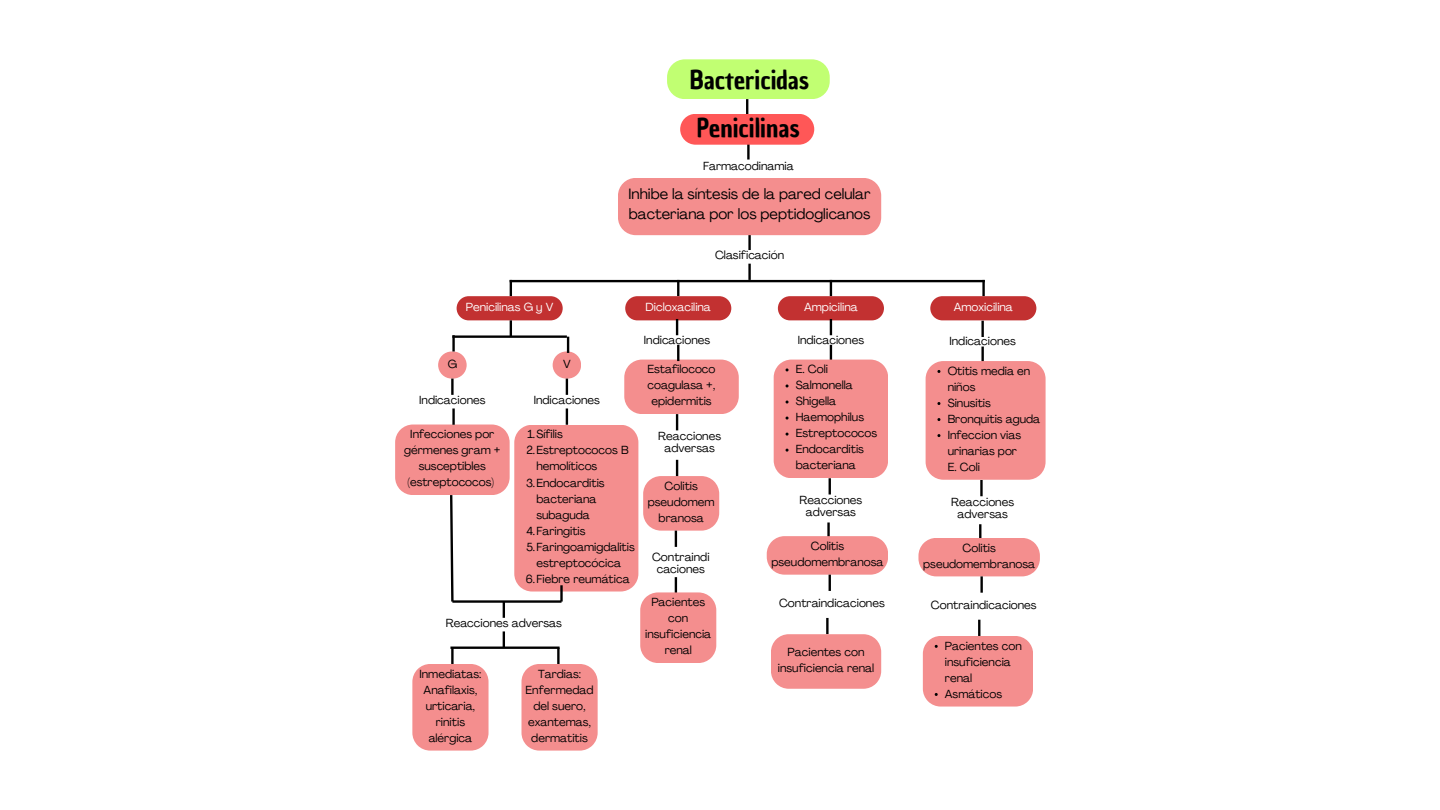
<style>
.page{position:relative;width:1440px;height:810px;background:#fff}
.page>*{position:absolute;margin:0;border:0;box-sizing:border-box;transform-origin:0 0}
.t1{font:25.3px/48.1px "Chau Philomene One";color:#000}
.t2{font:14.8px/20.2px "Agrandir";color:#000}
.t3{font:11.6px/16px "Agrandir";color:#000;text-align:center}
.t4{font:11.6px "Agrandir";color:#fff}
</style>
<div class="page">
<hr style="left:748px;top:264px;width:3px;height:16px;background:#000">
<hr style="left:510px;top:280px;width:475px;height:2px;background:#000">
<svg style="left:510px;top:282px;width:2px;height:14px"></svg>
<hr style="left:982px;top:280px;width:3px;height:16px;background:#000">
<svg style="left:830px;top:282px;width:2px;height:14px"></svg>
<svg style="left:677px;top:282px;width:2px;height:14px"></svg>
<div style="left:457px;top:296px;width:106px;height:24px;background:#c23131;border-radius:12px"></div>
<div style="left:667px;top:59px;width:163px;height:40px;background:#c1ff72;border-radius:18px"></div>
<hr style="left:746px;top:99px;width:2px;height:30px;background:#000">
<hr style="left:747px;top:130px;width:3px;height:30px;background:#000">
<div style="left:680px;top:114px;width:134px;height:31px;background:#ff5757;border-radius:15px"></div>
<hr style="left:748px;top:220px;width:3px;height:30px;background:#000">
<div style="left:618px;top:178px;width:263px;height:57px;background:#f48e8e;border-radius:18px"></div>
<div style="left:625px;top:296px;width:106px;height:24px;background:#c23131;border-radius:12px"></div>
<div style="left:778px;top:296px;width:106px;height:24px;background:#c23131;border-radius:12px"></div>
<div style="left:930px;top:296px;width:106px;height:24px;background:#c23131;border-radius:12px"></div>
<svg style="left:395px;top:319px;width:344px;height:432px"></svg>
<svg style="left:830px;top:319px;width:2px;height:16px"></svg>
<svg style="left:774px;top:345px;width:114px;height:150px"></svg>
<hr style="left:827px;top:522px;width:3px;height:17px;background:#000">
<hr style="left:826px;top:618px;width:3px;height:16px;background:#000">
<svg style="left:771px;top:634px;width:110px;height:55px"></svg>
<svg style="left:767px;top:536px;width:121px;height:55px"></svg>
<hr style="left:981px;top:321px;width:3px;height:16px;background:#000">
<hr style="left:981px;top:347px;width:3px;height:16px;background:#000">
<div style="left:926px;top:361px;width:120px;height:119px;background:#f48e8e"></div>
<hr style="left:980px;top:480px;width:3px;height:16px;background:#000">
<svg style="left:918px;top:524px;width:122px;height:52px"></svg>
<svg style="left:923px;top:620px;width:110px;height:87px"></svg>
<hr style="left:980px;top:576px;width:3px;height:17px;background:#000">
<h1 class="t1" style="left:690px;top:56px;width:121px">Bactericidas<br>Penicilinas</h1>
<p class="t3" style="left:703px;top:159px;width:92px">Farmacodinamia</p>
<p class="t2" style="left:629px;top:185px;width:244px">Inhibe la síntesis de la pared celular bacteriana por los peptidoglicanos</p>
<p class="t3" style="left:715px;top:249px;width:71px">Clasificación</p>
<p class="t4" style="left:466px;top:302px;width:89px">Penicilinas G y V</p>
<p class="t3" style="left:448px;top:357px;width:11px">G</p>
<p class="t3" style="left:563px;top:357px;width:9px">V</p>
<p class="t3" style="left:419px;top:393px;width:68px">Indicaciones</p>
<p class="t3" style="left:534px;top:393px;width:68px">Indicaciones</p>
<p class="t3" style="left:527px;top:428px;width:37px">1.Sífilis</p>
<p class="t3" style="left:526px;top:444px;width:104px">2.Estreptococos B</p>
<p class="t3" style="left:536px;top:460px;width:62px">hemolíticos</p>
<p class="t3" style="left:526px;top:476px;width:80px">3.Endocarditis</p>
<p class="t3" style="left:536px;top:492px;width:62px">bacteriana</p>
<p class="t3" style="left:536px;top:508px;width:55px">subaguda</p>
<p class="t3" style="left:526px;top:524px;width:61px">4.Faringitis</p>
<p class="t3" style="left:526px;top:540px;width:110px">5.Faringoamigdalitis</p>
<p class="t3" style="left:536px;top:556px;width:86px">estreptocócica</p>
<p class="t3" style="left:526px;top:572px;width:105px">6.Fiebre reumática</p>
<p class="t3" style="left:446px;top:616px;width:118px">Reacciones adversas</p>
<p class="t3" style="left:404px;top:427px;width:98px">Infecciones por gérmenes gram + susceptibles (estreptococos)</p>
<p class="t3" style="left:420px;top:667px;width:63px">Inmediatas:<br>Anafilaxis, urticaria, rinitis alérgica</p>
<p class="t3" style="left:526px;top:667px;width:69px">Tardias:<br>Enfermedad del suero, exantemas, dermatitis</p>
<p class="t4" style="left:646px;top:302px;width:67px">Dicloxacilina</p>
<p class="t4" style="left:804px;top:302px;width:55px">Ampicilina</p>
<p class="t4" style="left:954px;top:302px;width:61px">Amoxicilina</p>
<p class="t3" style="left:644px;top:333px;width:68px">Indicaciones</p>
<p class="t3" style="left:647px;top:362px;width:70px">Estafilococo coagulasa +, epidermitis</p>
<p class="t3" style="left:658px;top:431px;width:64px;line-height:11.9px">Reacciones adversas</p>
<p class="t3" style="left:648px;top:479px;width:68px">Colitis pseudomem branosa</p>
<p class="t3" style="left:652px;top:552px;width:59px;line-height:11.9px">Contraindi caciones</p>
<p class="t3" style="left:645px;top:595px;width:67px">Pacientes con insuficiencia renal</p>
<p class="t3" style="left:798px;top:333px;width:68px">Indicaciones</p>
<p class="t3" style="left:796px;top:362px;width:83px;text-align:left">E. Coli<br>Salmonella<br>Shigella<br>Haemophilus<br>Estreptococos<br>Endocarditis bacteriana</p>
<p class="t3" style="left:800px;top:495px;width:64px;line-height:11.9px">Reacciones adversas</p>
<p class="t3" style="left:772px;top:539px;width:113px">Colitis pseudomembranosa</p>
<p class="t3" style="left:779px;top:597px;width:107px">Contraindicaciones</p>
<p class="t3" style="left:778px;top:645px;width:98px">Pacientes con insuficiencia renal</p>
<p class="t3" style="left:950px;top:334px;width:68px">Indicaciones</p>
<p class="t3" style="left:948px;top:364px;width:94px;text-align:left">Otitis media en niños<br>Sinusitis<br>Bronquitis aguda<br>Infeccion vias urinarias por<br>E. Coli</p>
<p class="t3" style="left:951px;top:497px;width:64px;line-height:11.9px">Reacciones adversas</p>
<p class="t3" style="left:923px;top:541px;width:113px">Colitis pseudomembranosa</p>
<p class="t3" style="left:931px;top:598px;width:107px">Contraindicaciones</p>
<p class="t3" style="left:945px;top:639px;width:78px;text-align:left">Pacientes con insuficiencia renal<br>Asmáticos</p>
</div>
